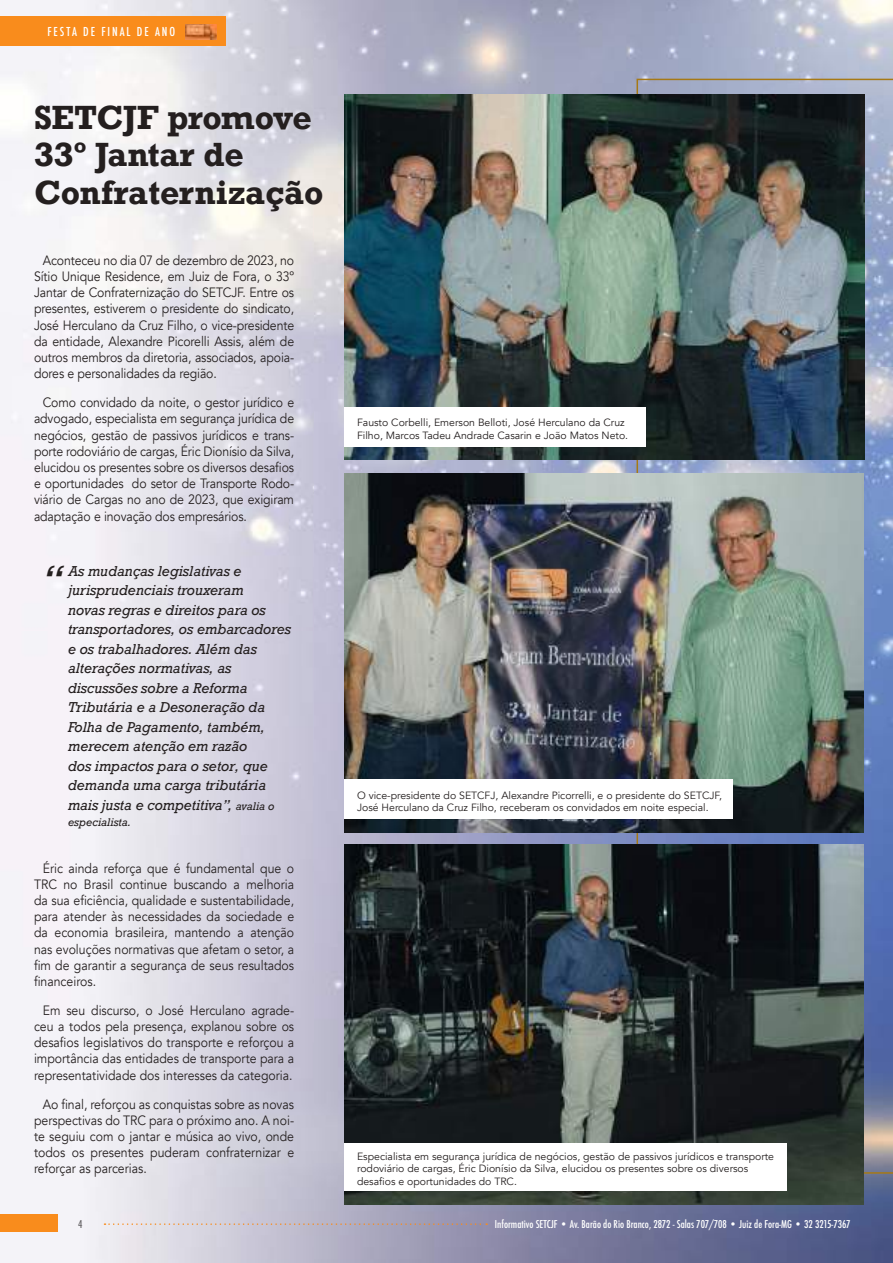
<style>
.page{position:relative;width:893px;height:1263px;background:#fff}
.page>*{position:absolute;margin:0;border:0;box-sizing:border-box;transform-origin:0 0}
.t1{font:italic 40.05px "Rockwell";color:#241f1f}
.t2{font:700 31.5px/37.5px "Rockwell";color:#241f1f}
.t3{font:13.5px/16.2px "Avenir";color:#241f1f;text-align:justify;scale:.91 1}
.t4{font:italic 13.5px/19.5px "Rockwell";color:#241f1f}
.t5{font:500 condensed 12px "Futura";letter-spacing:.16em;color:#fff}
.t6{font:10.5px/12.6px "Avenir";color:#241f1f}
.t7{font:500 condensed 10.5px "Futura";color:#fff}
.t8{font:italic 10.5px "Rockwell";color:#241f1f}
.t9{font:500 condensed 10.5px "Futura";color:#656365}
.s1{font-size:10.5px}
</style>
<div class="page">
<img style="left:0;top:0;width:893px;height:1263px">
<svg style="left:636px;top:79px;width:257px;height:1095px;background:#7e90bc"></svg>
<img style="left:344px;top:94px;width:520px;height:365px">
<img style="left:344px;top:473px;width:520px;height:359px">
<img style="left:344px;top:845px;width:520px;height:359px">
<svg style="left:104px;top:1223px;width:383px;height:2px"></svg>
<div style="left:0;top:1214px;width:57px;height:18px;background:#f98c1c"></div>
<div style="left:0;top:17px;width:225px;height:29px;background:#f98c1c"></div>
<img style="left:186px;top:24px;width:31px;height:16px">
<div style="left:344px;top:407px;width:302px;height:40px;background:#fff"></div>
<div style="left:344px;top:779px;width:389px;height:40px;background:#fff"></div>
<div style="left:344px;top:1143px;width:443px;height:48px;background:#fff"></div>
<p class="t5" style="left:47px;top:24px;width:129px">FESTA DE FINAL DE ANO</p>
<h2 class="t2" style="left:34px;top:98px;width:291px">SETCJF promove<br>33º Jantar de<br>Confraternização</h2>
<p class="t3" style="left:34px;top:252px;width:287px;text-indent:9px">Aconteceu no dia 07 de dezembro de 2023, no Sítio Unique Residence, em Juiz de Fora, o 33º Jantar de Confraternização do SETCJF. Entre os presentes, estiverem o presidente do sindicato, José Herculano da Cruz Filho, o vice-presidente da entidade, Alexandre Picorelli Assis, além de outros membros da diretoria, associados, apoia&shy;dores e personalidades da região.</p>
<p class="t3" style="left:34px;top:395px;width:287px;text-indent:9px">Como convidado da noite, o gestor jurídico e advogado, especialista em segurança jurídica de negócios, gestão de passivos jurídicos e trans&shy;porte rodoviário de cargas, Éric Dionísio da Silva, elucidou os presentes sobre os diversos desafios e oportunidades do setor de Transporte Rodo&shy;viário de Cargas no ano de 2023, que exigiram adaptação e inovação dos empresários.</p>
<h1 class="t1" style="left:42px;top:556px;width:23px">“</h1>
<p class="t4" style="left:68px;top:561px;width:225px">As mudanças legislativas e jurisprudenciais trouxeram<br>novas regras e direitos para os transportadores, os embarcadores e os trabalhadores. Além das alterações normativas, as discussões sobre a Reforma<br>Tributária e a Desoneração da<br>Folha de Pagamento, também, merecem atenção em razão<br>dos impactos para o setor, que demanda uma carga tributária mais justa e competitiva”, <span class="s1">avalia o</span></p>
<p class="t8" style="left:68px;top:816px;width:65px">especialista.</p>
<p class="t3" style="left:34px;top:860px;width:287px;text-indent:9px">Éric ainda reforça que é fundamental que o TRC no Brasil continue buscando a melhoria da sua eficiência, qualidade e sustentabilidade, para atender às necessidades da sociedade e da economia brasileira, mantendo a atenção nas evoluções normativas que afetam o setor, a fim de garantir a segurança de seus resultados financeiros.</p>
<p class="t3" style="left:34px;top:1002px;width:287px;text-indent:9px">Em seu discurso, o José Herculano agrade&shy;ceu a todos pela presença, explanou sobre os desafios legislativos do transporte e reforçou a importância das entidades de transporte para a representatividade dos interesses da categoria.</p>
<p class="t3" style="left:34px;top:1096px;width:287px;text-indent:9px">Ao final, reforçou as conquistas sobre as novas perspectivas do TRC para o próximo ano. A noi&shy;te seguiu com o jantar e música ao vivo, onde todos os presentes puderam confraternizar e reforçar as parcerias.</p>
<p class="t6" style="left:357px;top:416px;width:273px">Fausto Corbelli, Emerson Belloti, José Herculano da Cruz<br>Filho, Marcos Tadeu Andrade Casarin e João Matos Neto.</p>
<p class="t6" style="left:357px;top:789px;width:366px">O vice-presidente do SETCFJ, Alexandre Picorrelli, e o presidente do SETCJF,<br>José Herculano da Cruz Filho, receberam os convidados em noite especial.</p>
<p class="t6" style="left:357px;top:1150px;width:419px">Especialista em segurança jurídica de negócios, gestão de passivos jurídicos e transporte rodoviário de cargas, Éric Dionísio da Silva, elucidou os presentes sobre os diversos desafios e oportunidades do TRC.</p>
<p class="t9" style="left:78px;top:1217px;width:6px">4</p>
<p class="t7" style="left:495px;top:1217px;width:357px">Informativo SETCJF • Av. Barão do Rio Branco, 2872 - Salas 707/708 • Juiz de Fora-MG • 32 3215-7367</p>
</div>
